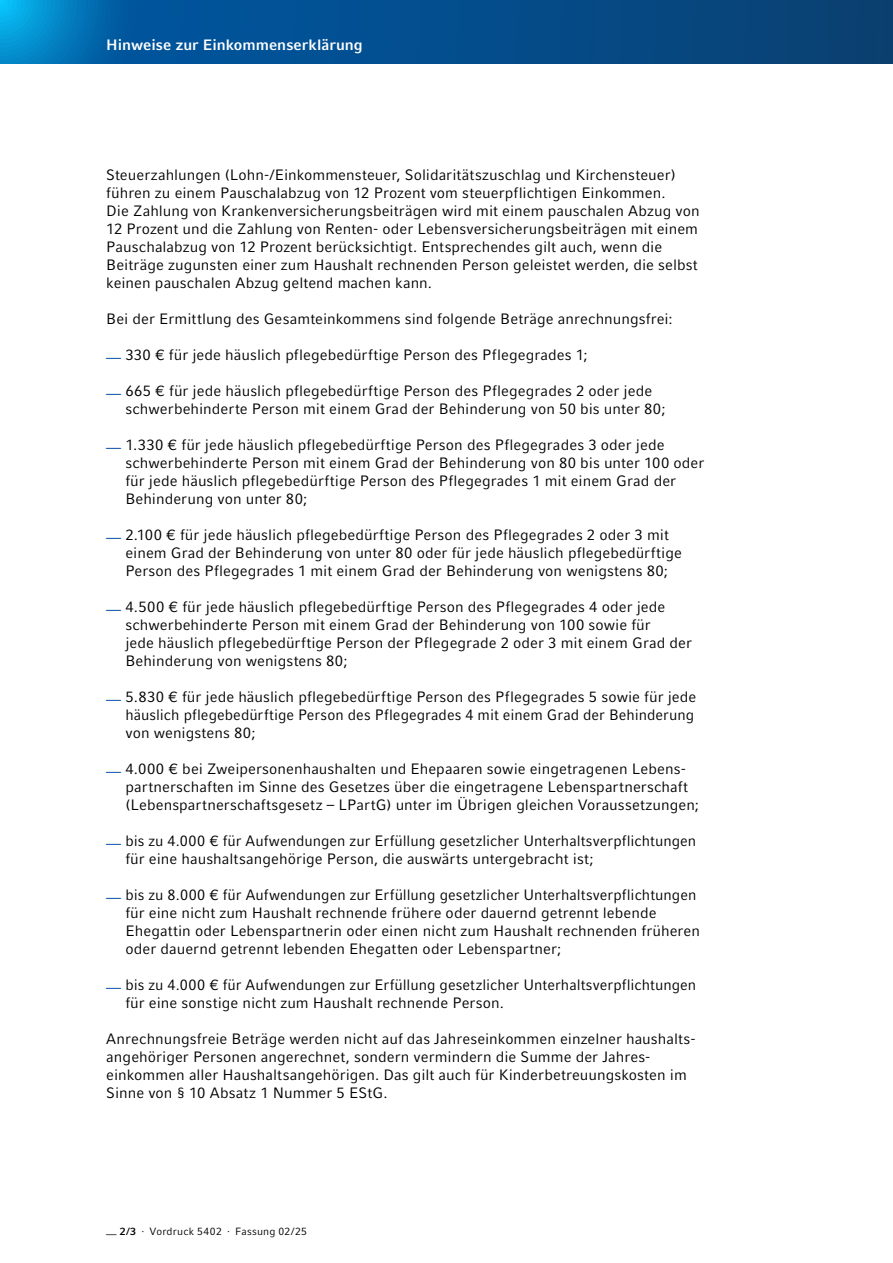
<style>
.page{position:relative;width:893px;height:1263px;background:#fff}
.page>*{position:absolute;margin:0;border:0;box-sizing:border-box;transform-origin:0 0}
.G_G_LZ{font:15px/18px "Compatil Fact LT Pro";letter-spacing:.005em;color:#000}
.t1{font:700 15px "Compatil Fact LT Pro";color:#fff}
.t2{font:10.5px "Compatil Fact LT Pro";letter-spacing:.02em;color:#000}
.s1{color:#024da1}
.s2{font-weight:700}
</style>
<div class="page">
<svg style="left:0;top:0;width:893px;height:64px;background:#045290"></svg>
<p class="t1" style="left:106px;top:36px;width:258px">Hinweise zur Einkommenserklärung</p>
<p class="G_G_LZ" style="left:106px;top:165px;width:595px">Steuerzahlungen (Lohn-/Einkommensteuer, Solidaritätszuschlag und Kirchensteuer) führen zu einem Pauschalabzug von 12 Prozent vom steuerpflichtigen Einkommen.<br>Die Zahlung von Krankenversicherungsbeiträgen wird mit einem pauschalen Abzug von 12 Prozent und die Zahlung von Renten- oder Lebensversicherungsbeiträgen mit einem Pauschalabzug von 12 Prozent berücksichtigt. Entsprechendes gilt auch, wenn die Beiträge zugunsten einer zum Haushalt rechnenden Person geleistet werden, die selbst keinen pauschalen Abzug geltend machen kann.</p>
<p class="G_G_LZ" style="left:106px;top:309px;width:568px">Bei der Ermittlung des Gesamteinkommens sind folgende Beträge anrechnungsfrei:</p>
<p class="G_G_LZ" style="left:106px;top:345px;width:483px"><span class="s1">—</span> 330 € für jede häuslich pflegebedürftige Person des Pflegegrades 1;</p>
<p class="G_G_LZ" style="left:125px;top:381px;width:542px;text-indent:-19px"><span class="s1">—</span> 665 € für jede häuslich pflegebedürftige Person des Pflegegrades 2 oder jede schwerbehinderte Person mit einem Grad der Behinderung von 50 bis unter 80;</p>
<p class="G_G_LZ" style="left:125px;top:435px;width:580px;text-indent:-19px"><span class="s1">—</span> 1.330 € für jede häuslich pflegebedürftige Person des Pflegegrades 3 oder jede schwerbehinderte Person mit einem Grad der Behinderung von 80 bis unter 100 oder für jede häuslich pflegebedürftige Person des Pflegegrades 1 mit einem Grad der Behinderung von unter 80;</p>
<p class="G_G_LZ" style="left:125px;top:525px;width:558px;text-indent:-19px"><span class="s1">—</span> 2.100 € für jede häuslich pflegebedürftige Person des Pflegegrades 2 oder 3 mit einem Grad der Behinderung von unter 80 oder für jede häuslich pflegebedürftige<br>Person des Pflegegrades 1 mit einem Grad der Behinderung von wenigstens 80;</p>
<p class="G_G_LZ" style="left:125px;top:597px;width:568px;text-indent:-19px"><span class="s1">—</span> 4.500 € für jede häuslich pflegebedürftige Person des Pflegegrades 4 oder jede schwerbehinderte Person mit einem Grad der Behinderung von 100 sowie für<br>jede häuslich pflegebedürftige Person der Pflegegrade 2 oder 3 mit einem Grad der Behinderung von wenigstens 80;</p>
<p class="G_G_LZ" style="left:125px;top:687px;width:572px;text-indent:-19px"><span class="s1">—</span> 5.830 € für jede häuslich pflegebedürftige Person des Pflegegrades 5 sowie für jede häuslich pflegebedürftige Person des Pflegegrades 4 mit einem Grad der Behinderung von wenigstens 80;</p>
<p class="G_G_LZ" style="left:125px;top:759px;width:575px;text-indent:-19px"><span class="s1">—</span> 4.000 € bei Zweipersonenhaushalten und Ehepaaren sowie eingetragenen Lebens&shy;partnerschaften im Sinne des Gesetzes über die eingetragene Lebenspartnerschaft (Lebenspartnerschaftsgesetz – LPartG) unter im Übrigen gleichen Voraussetzungen;</p>
<p class="G_G_LZ" style="left:125px;top:831px;width:572px;text-indent:-19px"><span class="s1">—</span> bis zu 4.000 € für Aufwendungen zur Erfüllung gesetzlicher Unterhaltsverpflichtungen für eine haushaltsangehörige Person, die auswärts untergebracht ist;</p>
<p class="G_G_LZ" style="left:125px;top:885px;width:576px;text-indent:-19px"><span class="s1">—</span> bis zu 8.000 € für Aufwendungen zur Erfüllung gesetzlicher Unterhaltsverpflichtungen für eine nicht zum Haushalt rechnende frühere oder dauernd getrennt lebende Ehegattin oder Lebenspartnerin oder einen nicht zum Haushalt rechnenden früheren oder dauernd getrennt lebenden Ehegatten oder Lebenspartner;</p>
<p class="G_G_LZ" style="left:125px;top:975px;width:572px;text-indent:-19px"><span class="s1">—</span> bis zu 4.000 € für Aufwendungen zur Erfüllung gesetzlicher Unterhaltsverpflichtungen für eine sonstige nicht zum Haushalt rechnende Person.</p>
<p class="G_G_LZ" style="left:106px;top:1029px;width:591px">Anrechnungsfreie Beträge werden nicht auf das Jahreseinkommen einzelner haushalts&shy;angehöriger Personen angerechnet, sondern vermindern die Summe der Jahres&shy;einkommen aller Haushaltsangehörigen. Das gilt auch für Kinderbetreuungskosten im Sinne von § 10 Absatz 1 Nummer 5 EStG.</p>
<p class="t2" style="left:106px;top:1225px;width:202px">— <span class="s2">2/3</span> · Vordruck 5402 · Fassung 02/25</p>
</div>
